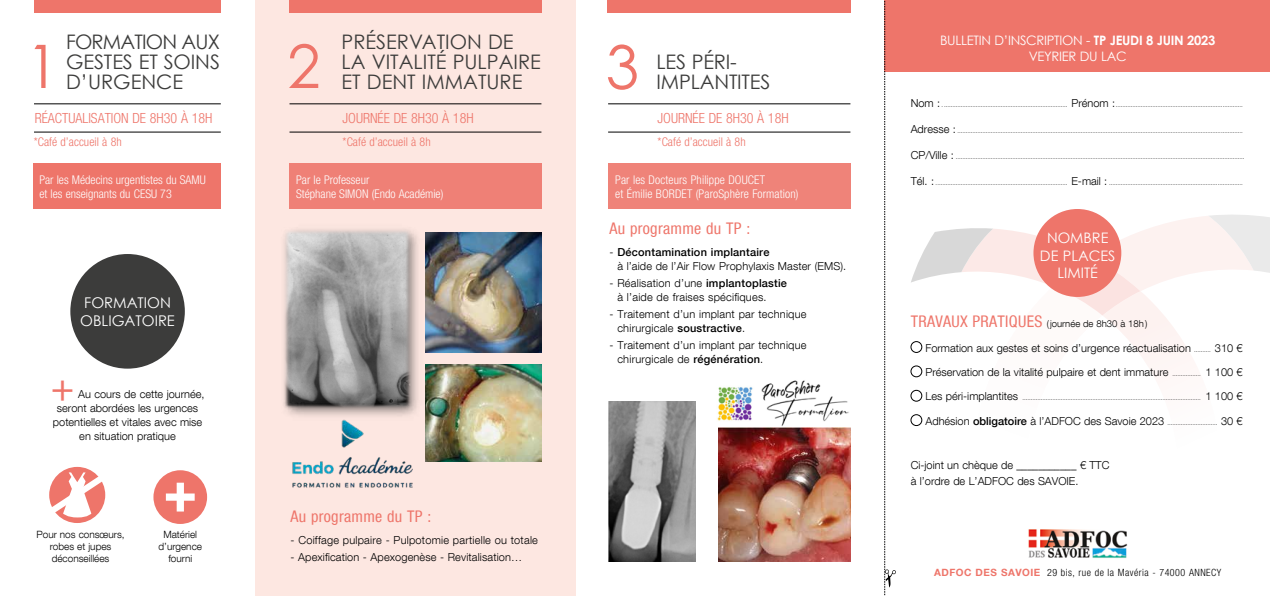
<style>
.page{position:relative;width:1270px;height:596px;background:#fff}
.page>*{position:absolute;margin:0;border:0;box-sizing:border-box;transform-origin:0 0}
.t1{font:60px "Century Gothic";color:#ee756a}
.t2{font:40px "Century Gothic";color:#ee756a}
.t3{font:20px/20px "Century Gothic";color:#3c3c3b}
.t4{font:condensed 16px "Helvetica Neue LT Com";letter-spacing:.02em;color:#ee756a}
.t5{font:14.8px/17.7px "Century Gothic";color:#fff}
.t6{font:14.5px/17.3px "Century Gothic";color:#fff;text-align:center}
.t7{font:300 condensed 14px "Helvetica Neue LT Com";color:#ee756a}
.t8{font:13px/16px "Century Gothic";letter-spacing:-.02em;color:#fff;text-align:center}
.t9{font:300 condensed 12px/14px "Helvetica Neue LT Com";color:#fff}
.t10{font:300 condensed 12px "Helvetica Neue LT Com";letter-spacing:.005em;color:#ee756a}
.t11{font:300 11px/14px "Helvetica Neue LT Com";color:#000}
.t12{font:300 11px/14px "Helvetica Neue LT Com";letter-spacing:.02em;color:#000}
.t13{font:300 10px/12px "Helvetica Neue LT Com";color:#000;text-align:center}
.t14{font:300 condensed 10px "Helvetica Neue LT Com";letter-spacing:.05em;color:#000}
.t15{font:300 9.5px "Helvetica Neue LT Com";color:#000}
.t16{font:300 6px "Helvetica Neue LT Com";color:#000}
.s1{font-weight:500}
.s2{font-weight:700}
.s3{font-size:11px}
.s4{font-weight:400;font-stretch:condensed;font-size:16px;color:#ee756a}
.s5{font-size:6px}
.s6{font-weight:700;font-stretch:normal;color:#ee756a}
</style>
<div class="page">
<svg style="left:911px;top:213px;width:359px;height:213px"></svg>
<div style="left:607px;top:0;width:243px;height:12px;background:#ee756a"></div>
<div style="left:255px;top:0;width:320px;height:595px;background:#fde7e1"></div>
<div style="left:289px;top:0;width:252px;height:12px;background:#ee756a"></div>
<hr style="left:289px;top:103px;width:252px;height:1px;background:#000">
<hr style="left:608px;top:103px;width:242px;height:1px;background:#000">
<hr style="left:289px;top:132px;width:252px;height:1px;background:#000">
<hr style="left:608px;top:132px;width:242px;height:1px;background:#000">
<div style="left:289px;top:164px;width:252px;height:45px;background:#ef8076"></div>
<div style="left:608px;top:164px;width:242px;height:45px;background:#ef8379"></div>
<div style="left:34px;top:0;width:187px;height:12px;background:#ee756a"></div>
<hr style="left:34px;top:103px;width:187px;height:1px;background:#000">
<hr style="left:34px;top:132px;width:187px;height:1px;background:#000">
<div style="left:34px;top:163px;width:187px;height:46px;background:#ee756a"></div>
<div style="left:70px;top:254px;width:115px;height:114px;background:#3c3c3b;border-radius:50%"></div>
<svg style="left:49px;top:466px;width:57px;height:56px"></svg>
<div style="left:153px;top:470px;width:54px;height:53px;background:#ee756a;border-radius:50%"></div>
<svg style="left:166px;top:482px;width:29px;height:29px"></svg>
<div style="left:885px;top:0;width:385px;height:71px;background:#ee756a"></div>
<div style="left:911px;top:341px;width:11px;height:11px;border:1px solid #000;border-radius:50%"></div>
<div style="left:911px;top:365px;width:11px;height:12px;border:1px solid #000;border-radius:50%"></div>
<div style="left:911px;top:390px;width:11px;height:11px;border:1px solid #000;border-radius:50%"></div>
<div style="left:911px;top:414px;width:11px;height:11px;border:1px solid #000;border-radius:50%"></div>
<svg style="left:884px;top:0;width:12px;height:595px"></svg>
<img style="left:427px;top:232px;width:114px;height:120px">
<img style="left:283px;top:229px;width:144px;height:185px">
<img style="left:425px;top:364px;width:116px;height:97px">
<img style="left:719px;top:427px;width:132px;height:134px">
<img style="left:608px;top:401px;width:87px;height:160px">
<img style="left:290px;top:414px;width:123px;height:74px">
<img style="left:717px;top:380px;width:132px;height:46px">
<img style="left:1028px;top:529px;width:100px;height:29px">
<div style="left:1033px;top:209px;width:88px;height:88px;background:#ee756a;border-radius:50%"></div>
<h3 class="t3" style="left:66px;top:31px;width:155px;text-align:justify">FORMATION AUX GESTES ET SOINS D’URGENCE</h3>
<h3 class="t7" style="left:35px;top:110px;width:179px">RÉACTUALISATION DE 8H30 À 18H</h3>
<h1 class="t1" style="left:26px;top:30px;width:35px">1</h1>
<h3 class="t10" style="left:34px;top:135px;width:90px">*Café d’accueil à 8h</h3>
<h3 class="t9" style="left:39px;top:172px;width:168px">Par les Médecins urgentistes du SAMU et les enseignants du CESU 73</h3>
<h3 class="t5" style="left:80px;top:293px;width:96px">FORMATION<br>OBLIGATOIRE</h3>
<h2 class="t2" style="left:51px;top:366px;width:26px">+</h2>
<h3 class="t11" style="left:78px;top:387px;width:128px">Au cours de cette journée,</h3>
<h3 class="t11" style="left:57px;top:401px;width:143px">seront abordées les urgences</h3>
<h3 class="t11" style="left:53px;top:415px;width:151px">potentielles et vitales avec mise</h3>
<h3 class="t11" style="left:79px;top:429px;width:98px">en situation pratique</h3>
<h3 class="t13" style="left:36px;top:527px;width:90px">Pour nos consœurs, robes et jupes déconseillées</h3>
<h3 class="t13" style="left:159px;top:527px;width:45px">Matériel d’urgence fourni</h3>
<h3 class="t3" style="left:342px;top:31px;width:201px">PRÉSERVATION DE<br>LA VITALITÉ PULPAIRE<br>ET DENT IMMATURE</h3>
<h1 class="t1" style="left:287px;top:30px;width:35px">2</h1>
<h1 class="t1" style="left:606px;top:30px;width:35px">3</h1>
<h3 class="t3" style="left:657px;top:51px;width:115px">LES PÉRI-<br>IMPLANTITES</h3>
<h3 class="t7" style="left:343px;top:110px;width:133px">JOURNÉE DE 8H30 À 18H</h3>
<h3 class="t7" style="left:658px;top:110px;width:133px">JOURNÉE DE 8H30 À 18H</h3>
<h3 class="t10" style="left:343px;top:135px;width:90px">*Café d’accueil à 8h</h3>
<h3 class="t10" style="left:658px;top:135px;width:90px">*Café d’accueil à 8h</h3>
<h3 class="t9" style="left:296px;top:173px;width:149px">Par le Professeur<br>Stéphane SIMON (Endo Académie)</h3>
<h3 class="t4" style="left:290px;top:506px;width:142px">Au programme du TP :</h3>
<h3 class="t12" style="left:290px;top:532px;width:249px">- Coiffage pulpaire - Pulpotomie partielle ou totale</h3>
<h3 class="t11" style="left:290px;top:549px;width:233px">- Apexification - Apexogenèse - Revitalisation…</h3>
<h3 class="t9" style="left:615px;top:173px;width:185px">Par les Docteurs Philippe DOUCET<br>et Émilie BORDET (ParoSphère Formation)</h3>
<h3 class="t4" style="left:609px;top:218px;width:142px">Au programme du TP :</h3>
<h3 class="t11" style="left:617px;top:245px;width:230px;text-indent:-8px">- <span class="s1">Décontamination implantaire<br></span>à l’aide de l’Air Flow Prophylaxis Master (EMS).</h3>
<h3 class="t12" style="left:617px;top:276px;width:171px;text-indent:-8px">- Réalisation d’une <span class="s1">implantoplastie </span>à l’aide de fraises spécifiques.</h3>
<h3 class="t12" style="left:617px;top:307px;width:191px;text-indent:-8px">- Traitement d’un implant par technique chirurgicale <span class="s1">soustractive</span>.</h3>
<h3 class="t12" style="left:617px;top:337px;width:191px;text-indent:-8px">- Traitement d’un implant par technique chirurgicale de <span class="s1">régénération</span>.</h3>
<h3 class="t8" style="left:940px;top:32px;width:277px">BULLETIN D’INSCRIPTION - <span class="s2">TP JEUDI 8 JUIN 2023<br></span>VEYRIER DU LAC</h3>
<p class="t16" style="left:911px;top:101px;width:333px"><span class="s3">Nom :</span> . .......................................................................... <span class="s3">Prénom :</span>............................................................................</p>
<p class="t16" style="left:911px;top:127px;width:333px"><span class="s3">Adresse :</span> ...........................................................................................................................................................................</p>
<p class="t16" style="left:911px;top:153px;width:335px"><span class="s3">CP/Ville :</span> .............................................................................................................................................................................</p>
<p class="t16" style="left:911px;top:179px;width:333px"><span class="s3">Tél. :</span> ............................................................................... <span class="s3">E-mail :</span> ................................................................................</p>
<h3 class="t6" style="left:1040px;top:229px;width:77px">NOMBRE<br>DE PLACES<br>LIMITÉ</h3>
<h3 class="t15" style="left:911px;top:318px;width:238px"><span class="s4">TRAVAUX PRATIQUES</span> (journée de 8h30 à 18h)</h3>
<h3 class="t11" style="left:925px;top:340px;width:319px">Formation aux gestes et soins d’urgence réactualisation <span class="s5">..........</span> 310 €</h3>
<h3 class="t11" style="left:925px;top:364px;width:319px">Préservation de la vitalité pulpaire et dent immature <span class="s5">.................</span> 1 100 €</h3>
<p class="t16" style="left:925px;top:394px;width:319px"><span class="s3">Les péri-implantites</span> ........................................................................................................... <span class="s3">1 100 €</span></p>
<h3 class="t11" style="left:925px;top:413px;width:319px">Adhésion <span class="s1">obligatoire</span> à l’ADFOC des Savoie 2023 <span class="s5">..............................</span> 30 €</h3>
<h3 class="t11" style="left:911px;top:456px;width:200px;line-height:16px">Ci-joint un chèque de ___________ € TTC à l’ordre de L’ADFOC des SAVOIE.</h3>
<h3 class="t14" style="left:934px;top:566px;width:289px"><span class="s6">ADFOC DES SAVOIE</span> 29 bis, rue de la Mavéria - 74000 ANNECY</h3>
</div>
